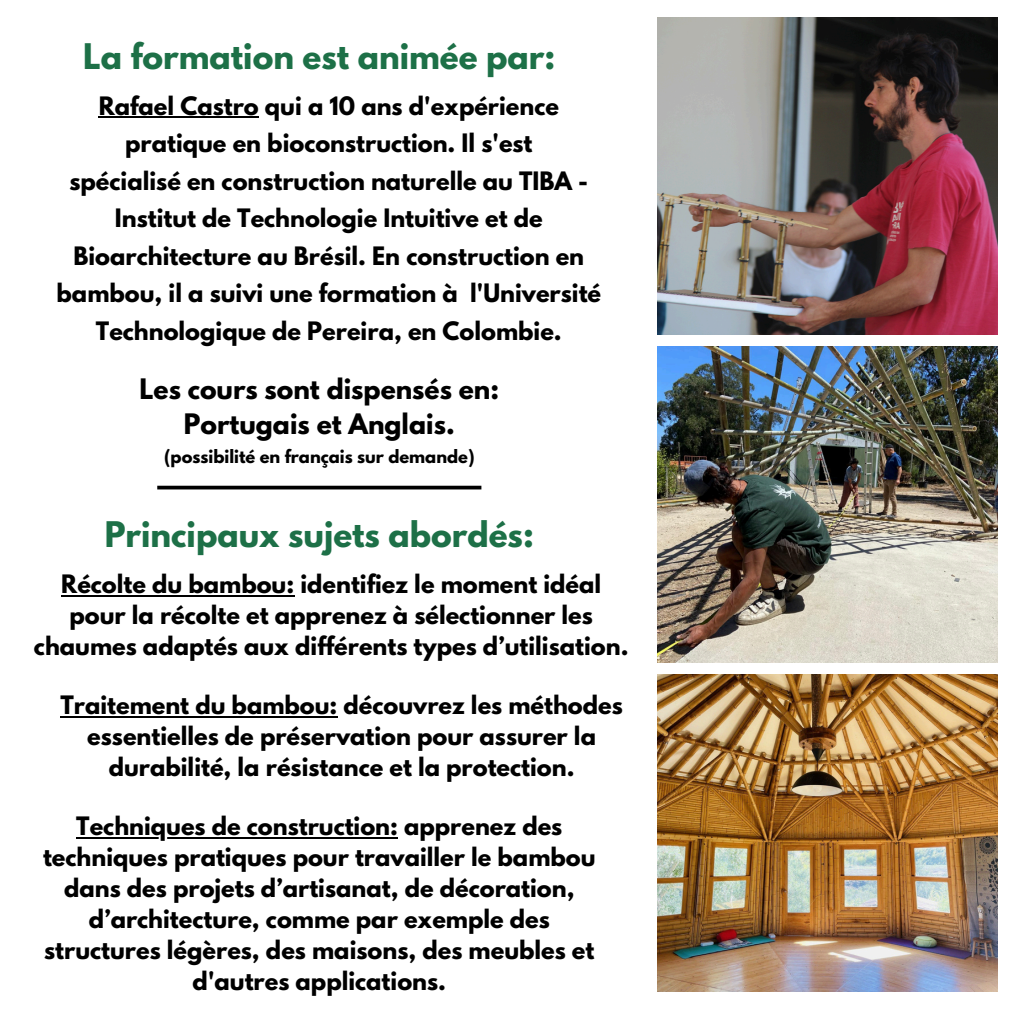
<style>
.page{position:relative;width:1013px;height:1013px;background:#fff}
.page>*{position:absolute;margin:0;border:0;box-sizing:border-box;transform-origin:0 0}
.t1{font:700 31.25px "League Spartan";color:#1d7047}
.t2{font:700 25px/34.8px "League Spartan";color:#000;text-align:center}
.t3{font:700 22.5px/31px "League Spartan";color:#000;text-align:center}
.t4{font:700 16.25px "League Spartan";color:#000}
</style>
<div class="page">
<svg style="left:157px;top:485px;width:324px;height:4px"></svg>
<img style="left:658px;top:18px;width:339px;height:316px">
<hr style="left:99px;top:116px;width:160px;height:2px;background:#000">
<hr style="left:61px;top:595px;width:233px;height:2px;background:#000">
<hr style="left:60px;top:716px;width:277px;height:2px;background:#000">
<hr style="left:76px;top:837px;width:322px;height:2px;background:#000">
<img style="left:658px;top:346px;width:339px;height:316px">
<img style="left:658px;top:674px;width:339px;height:317px">
<h2 class="t1" style="left:83px;top:41px;width:473px">La formation est animée par:</h2>
<p class="t3" style="left:57px;top:90px;width:546px;line-height:37.5px">Rafael Castro qui a 10 ans d'expérience pratique en bioconstruction. Il s'est<br>spécialisé en construction naturelle au TIBA - Institut de Technologie Intuitive et de Bioarchitecture au Brésil. En construction en bambou, il a suivi une formation à l'Université Technologique de Pereira, en Colombie.</p>
<h2 class="t2" style="left:139px;top:375px;width:361px">Les cours sont dispensés en:<br>Portugais et Anglais.</h2>
<p class="t4" style="left:164px;top:448px;width:312px">(possibilité en français sur demande)</p>
<p class="t1" style="left:105px;top:519px;width:430px">Principaux sujets abordés:</p>
<h1 class="t3" style="left:34px;top:571px;width:596px">Récolte du bambou: identifiez le moment idéal pour la récolte et apprenez à sélectionner les chaumes adaptés aux différents types d’utilisation.</h1>
<h2 class="t3" style="left:60px;top:692px;width:564px">Traitement du bambou: découvrez les méthodes essentielles de préservation pour assurer la durabilité, la résistance et la protection.</h2>
<h2 class="t3" style="left:43px;top:813px;width:554px">Techniques de construction: apprenez des techniques pratiques pour travailler le bambou dans des projets d’artisanat, de décoration, d’architecture, comme par exemple des structures légères, des maisons, des meubles et d'autres applications.</h2>
</div>
